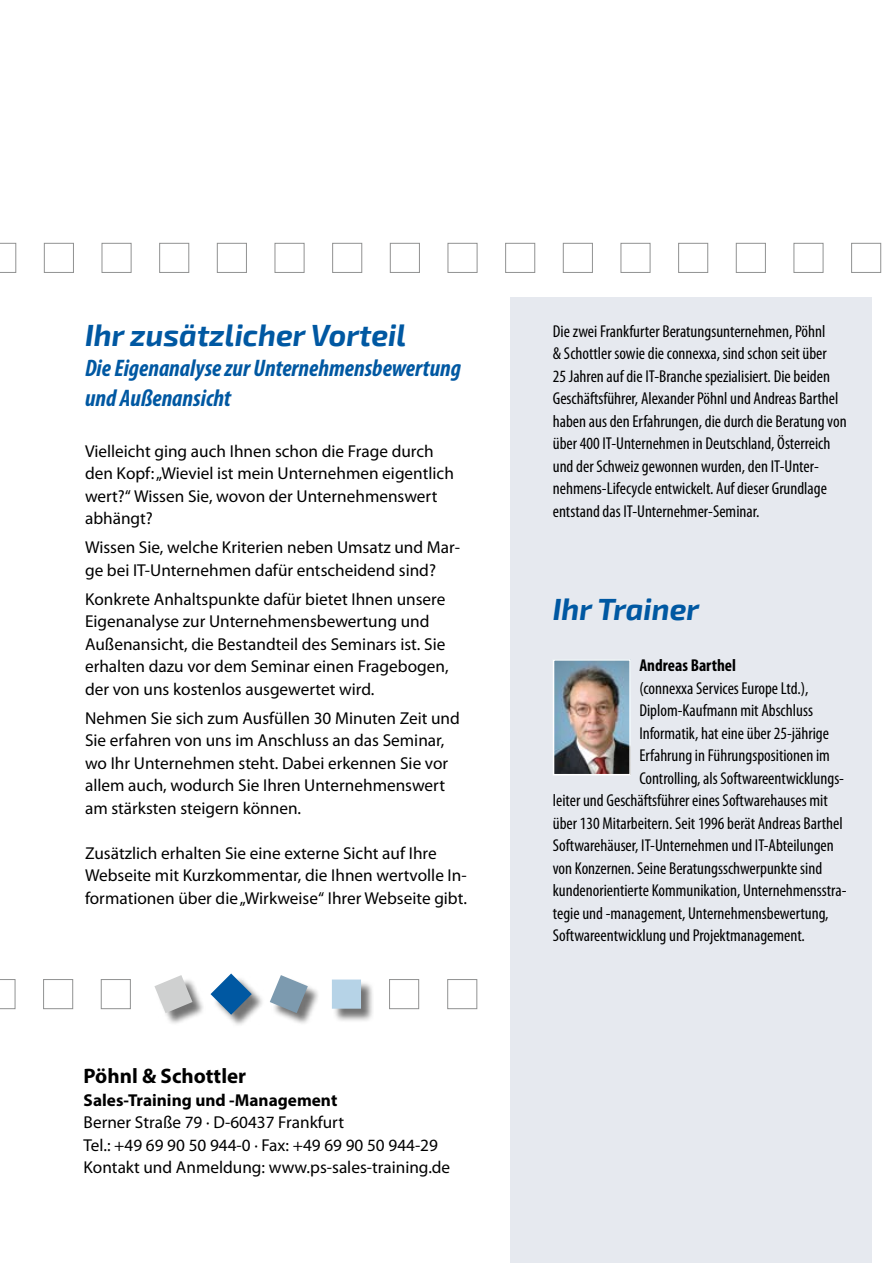
<style>
.page{position:relative;width:893px;height:1263px;background:#fff}
.page>*{position:absolute;margin:0;border:0;box-sizing:border-box;transform-origin:0 0}
.Absatzformat_1{font:italic 700 30px "Exo 2";color:#0058a2}
.Seminar-Titel{font:italic 700 condensed 24px/30px "Myriad Pro";color:#0058a2}
.t1{font:700 21px "Myriad Pro";color:#000}
.t2{font:17.25px/22.5px "Myriad Pro";color:#000}
.t3{font:condensed 17.25px/22.5px "Myriad Pro";color:#000}
.t4{font:700 condensed 17.25px "Myriad Pro";color:#000}
.s1{font-weight:700}
</style>
<div class="page">
<div style="left:510px;top:298px;width:362px;height:965px;background:#e6e9ef"></div>
<svg style="left:0;top:243px;width:16px;height:30px"></svg>
<div style="left:44px;top:243px;width:30px;height:30px;background:#fff;border:1px solid #919292"></div>
<div style="left:101px;top:243px;width:31px;height:30px;background:#fff;border:1px solid #919292"></div>
<div style="left:159px;top:243px;width:30px;height:30px;background:#fff;border:1px solid #919292"></div>
<div style="left:217px;top:243px;width:30px;height:30px;background:#fff;border:1px solid #919292"></div>
<div style="left:274px;top:243px;width:31px;height:30px;background:#fff;border:1px solid #919292"></div>
<div style="left:332px;top:243px;width:30px;height:30px;background:#fff;border:1px solid #919292"></div>
<div style="left:390px;top:243px;width:30px;height:30px;background:#fff;border:1px solid #919292"></div>
<div style="left:447px;top:243px;width:31px;height:30px;background:#fff;border:1px solid #919292"></div>
<div style="left:505px;top:243px;width:30px;height:30px;background:#fff;border:1px solid #919292"></div>
<div style="left:563px;top:243px;width:30px;height:30px;background:#fff;border:1px solid #919292"></div>
<div style="left:620px;top:243px;width:31px;height:30px;background:#fff;border:1px solid #919292"></div>
<div style="left:678px;top:243px;width:30px;height:30px;background:#fff;border:1px solid #919292"></div>
<div style="left:736px;top:243px;width:30px;height:30px;background:#fff;border:1px solid #919292"></div>
<div style="left:793px;top:243px;width:30px;height:30px;background:#fff;border:1px solid #919292"></div>
<div style="left:851px;top:243px;width:30px;height:30px;background:#fff;border:1px solid #919292"></div>
<div style="left:447px;top:979px;width:30px;height:30px;background:#fff;border:1px solid #919292"></div>
<svg style="left:0;top:979px;width:16px;height:30px"></svg>
<div style="left:43px;top:979px;width:30px;height:30px;background:#fff;border:1px solid #919292"></div>
<div style="left:101px;top:979px;width:30px;height:30px;background:#fff;border:1px solid #919292"></div>
<div style="left:156px;top:976px;width:50px;height:50px;background:#000;opacity:.55"></div>
<svg style="left:154px;top:975px;width:38px;height:38px"></svg>
<div style="left:212px;top:975px;width:53px;height:53px;background:#000;opacity:.55"></div>
<svg style="left:211px;top:973px;width:41px;height:42px"></svg>
<div style="left:271px;top:976px;width:50px;height:50px;background:#000;opacity:.55"></div>
<svg style="left:270px;top:975px;width:38px;height:38px"></svg>
<div style="left:334px;top:981px;width:41px;height:41px;background:#000;opacity:.55"></div>
<div style="left:332px;top:979px;width:29px;height:30px;background:#b6d3e7"></div>
<div style="left:389px;top:979px;width:30px;height:30px;background:#fff;border:1px solid #919292"></div>
<img style="left:556px;top:662px;width:72px;height:110px">
<div style="left:553px;top:659px;width:78px;height:116px;border:2px solid #fff"></div>
<p class="Absatzformat_1" style="left:85px;top:317px;width:323px">Ihr zusätzlicher Vorteil</p>
<p class="Seminar-Titel" style="left:85px;top:353px;width:378px">Die Eigenanalyse zur Unternehmensbewertung und Außenansicht</p>
<p class="t2" style="left:85px;top:440px;width:370px">Vielleicht ging auch Ihnen schon die Frage durch den Kopf: „Wieviel ist mein Unternehmen eigentlich wert?“ Wissen Sie, wovon der Unternehmenswert abhängt?</p>
<p class="t2" style="left:85px;top:537px;width:376px">Wissen Sie, welche Kriterien neben Umsatz und Mar&shy;ge bei IT-Unternehmen dafür entscheidend sind?</p>
<p class="t2" style="left:85px;top:588px;width:365px">Konkrete Anhaltspunkte dafür bietet Ihnen unsere Eigenanalyse zur Unternehmensbewertung und Außenansicht, die Bestandteil des Seminars ist. Sie erhalten dazu vor dem Seminar einen Fragebogen, der von uns kostenlos ausgewertet wird.</p>
<p class="t2" style="left:85px;top:707px;width:376px">Nehmen Sie sich zum Ausfüllen 30 Minuten Zeit und Sie erfahren von uns im Anschluss an das Seminar, wo Ihr Unternehmen steht. Dabei erkennen Sie vor allem auch, wodurch Sie Ihren Unternehmenswert am stärksten steigern können.</p>
<p class="t2" style="left:85px;top:842px;width:383px">Zusätzlich erhalten Sie eine externe Sicht auf Ihre<br>Webseite mit Kurzkommentar, die Ihnen wertvolle In&shy;formationen über die „Wirkweise“ Ihrer Webseite gibt.</p>
<p class="t1" style="left:84px;top:1062px;width:164px">Pöhnl &amp; Schottler</p>
<p class="t2" style="left:84px;top:1089px;width:368px"><span class="s1">Sales-Training und -Management<br></span>Berner Straße 79 · D-60437 Frankfurt<br>Tel.: +49 69 90 50 944-0 · Fax: +49 69 90 50 944-29<br>Kontakt und Anmeldung: www.ps-sales-training.de</p>
<p class="t3" style="left:553px;top:320px;width:295px">Die zwei Frankfurter Beratungsunternehmen, Pöhnl<br>&amp; Schottler sowie die connexxa, sind schon seit über<br>25 Jahren auf die IT-Branche spezialisiert. Die beiden Geschäftsführer, Alexander Pöhnl und Andreas Barthel haben aus den Erfahrungen, die durch die Beratung von über 400 IT-Unternehmen in Deutschland, Österreich und der Schweiz gewonnen wurden, den IT-Unter&shy;nehmens-Lifecycle entwickelt. Auf dieser Grundlage entstand das IT-Unternehmer-Seminar.</p>
<p class="Absatzformat_1" style="left:553px;top:591px;width:148px">Ihr Trainer</p>
<p class="t4" style="left:639px;top:655px;width:98px">Andreas Barthel</p>
<p class="t3" style="left:639px;top:677px;width:171px">(connexxa Services Europe Ltd.),</p>
<p class="t3" style="left:639px;top:699px;width:175px">Diplom-Kaufmann mit Abschluss</p>
<p class="t3" style="left:639px;top:722px;width:191px">Informatik, hat eine über 25-jährige</p>
<p class="t3" style="left:639px;top:744px;width:192px">Erfahrung in Führungspositionen im</p>
<p class="t3" style="left:639px;top:767px;width:206px">Controlling, als Softwareentwicklungs-</p>
<p class="t3" style="left:553px;top:789px;width:276px">leiter und Geschäftsführer eines Softwarehauses mit</p>
<p class="t3" style="left:553px;top:812px;width:291px">über 130 Mitarbeitern. Seit 1996 berät Andreas Barthel</p>
<p class="t3" style="left:553px;top:834px;width:283px">Softwarehäuser, IT-Unternehmen und IT-Abteilungen</p>
<p class="t3" style="left:553px;top:857px;width:271px">von Konzernen. Seine Beratungsschwerpunkte sind</p>
<p class="t3" style="left:553px;top:879px;width:295px">kundenorientierte Kommunikation, Unternehmensstra-</p>
<p class="t3" style="left:553px;top:902px;width:277px">tegie und -management, Unternehmensbewertung,</p>
<p class="t3" style="left:553px;top:924px;width:254px">Softwareentwicklung und Projektmanagement.</p>
</div>
